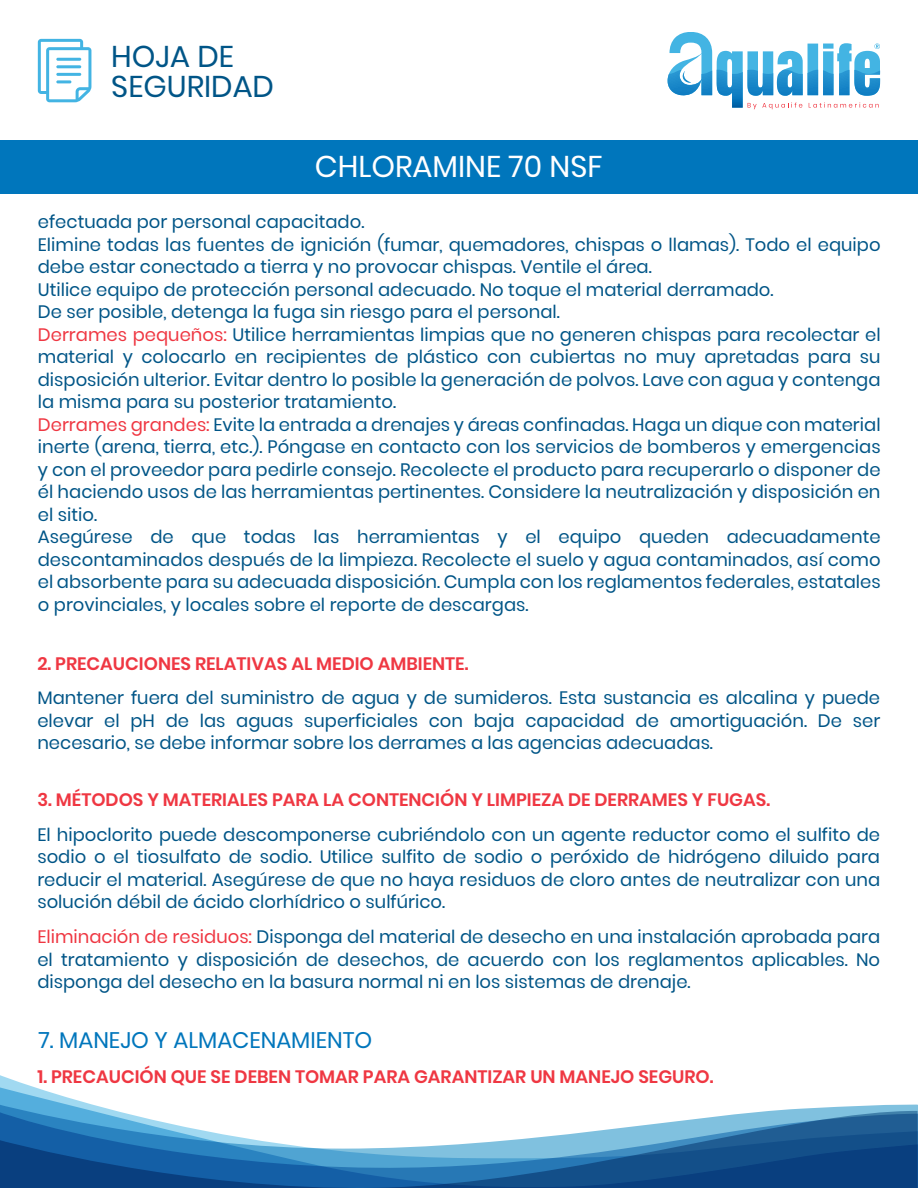
<style>
.page{position:relative;width:918px;height:1188px;background:#fff}
.page>*{position:absolute;margin:0;border:0;box-sizing:border-box;transform-origin:0 0}
.t1{font:30px/30px "Poppins";color:#005587}
.t2{font:30px "Poppins";color:#fff}
.t3{font:22.5px "Poppins";color:#0076bc}
.t4{font:18px/22.5px "Poppins";color:#005587;text-align:justify}
.t5{font:600 18px "Poppins";color:#ef3742}
.s1{color:#ef3742}
</style>
<div class="page">
<div style="left:0;top:140px;width:918px;height:54px;background:#0076bc"></div>
<svg style="left:0;top:1087px;width:918px;height:18px"></svg>
<svg style="left:0;top:1105px;width:918px;height:6px"></svg>
<svg style="left:0;top:1111px;width:918px;height:77px"></svg>
<svg style="left:668px;top:32px;width:212px;height:77px"></svg>
<svg style="left:38px;top:39px;width:53px;height:63px"></svg>
<h1 class="t1" style="left:111px;top:41px;width:164px">HOJA DE<br>SEGURIDAD</h1>
<h1 class="t2" style="left:315px;top:149px;width:289px">CHLORAMINE 70 NSF</h1>
<p class="t4" style="left:38px;top:211px;width:844px;text-align:left">efectuada por personal capacitado.<br>Elimine todas las fuentes de ignición (fumar, quemadores, chispas o llamas). Todo el equipo debe estar conectado a tierra y no provocar chispas. Ventile el área.<br>Utilice equipo de protección personal adecuado. No toque el material derramado.<br>De ser posible, detenga la fuga sin riesgo para el personal.<br><span class="s1">Derrames pequeños:</span> Utilice herramientas limpias que no generen chispas para recolectar el material y colocarlo en recipientes de plástico con cubiertas no muy apretadas para su disposición ulterior. Evitar dentro lo posible la generación de polvos. Lave con agua y contenga la misma para su posterior tratamiento.<br><span class="s1">Derrames grandes:</span> Evite la entrada a drenajes y áreas confinadas. Haga un dique con material inerte (arena, tierra, etc.). Póngase en contacto con los servicios de bomberos y emergencias y con el proveedor para pedirle consejo. Recolecte el producto para recuperarlo o disponer de él haciendo usos de las herramientas pertinentes. Considere la neutralización y disposición en el sitio.<br>Asegúrese de que todas las herramientas y el equipo queden adecuadamente descontaminados después de la limpieza. Recolecte el suelo y agua contaminados, así como el absorbente para su adecuada disposición. Cumpla con los reglamentos federales, estatales o provinciales, y locales sobre el reporte de descargas.</p>
<p class="t5" style="left:37px;top:653px;width:433px">2. PRECAUCIONES RELATIVAS AL MEDIO AMBIENTE.</p>
<p class="t4" style="left:37px;top:687px;width:844px">Mantener fuera del suministro de agua y de sumideros. Esta sustancia es alcalina y puede elevar el pH de las aguas superficiales con baja capacidad de amortiguación. De ser necesario, se debe informar sobre los derrames a las agencias adecuadas.</p>
<p class="t5" style="left:37px;top:789px;width:734px">3. MÉTODOS Y MATERIALES PARA LA CONTENCIÓN Y LIMPIEZA DE DERRAMES Y FUGAS.</p>
<p class="t4" style="left:37px;top:823px;width:844px">El hipoclorito puede descomponerse cubriéndolo con un agente reductor como el sulfito de sodio o el tiosulfato de sodio. Utilice sulfito de sodio o peróxido de hidrógeno diluido para reducir el material. Asegúrese de que no haya residuos de cloro antes de neutralizar con una solución débil de ácido clorhídrico o sulfúrico.</p>
<p class="t4" style="left:37px;top:926px;width:844px"><span class="s1">Eliminación de residuos:</span> Disponga del material de desecho en una instalación aprobada para el tratamiento y disposición de desechos, de acuerdo con los reglamentos aplicables. No disponga del desecho en la basura normal ni en los sistemas de drenaje.</p>
<p class="t3" style="left:39px;top:1027px;width:335px">7. MANEJO Y ALMACENAMIENTO</p>
<p class="t5" style="left:37px;top:1066px;width:678px">1. PRECAUCIÓN QUE SE DEBEN TOMAR PARA GARANTIZAR UN MANEJO SEGURO.</p>
</div>
